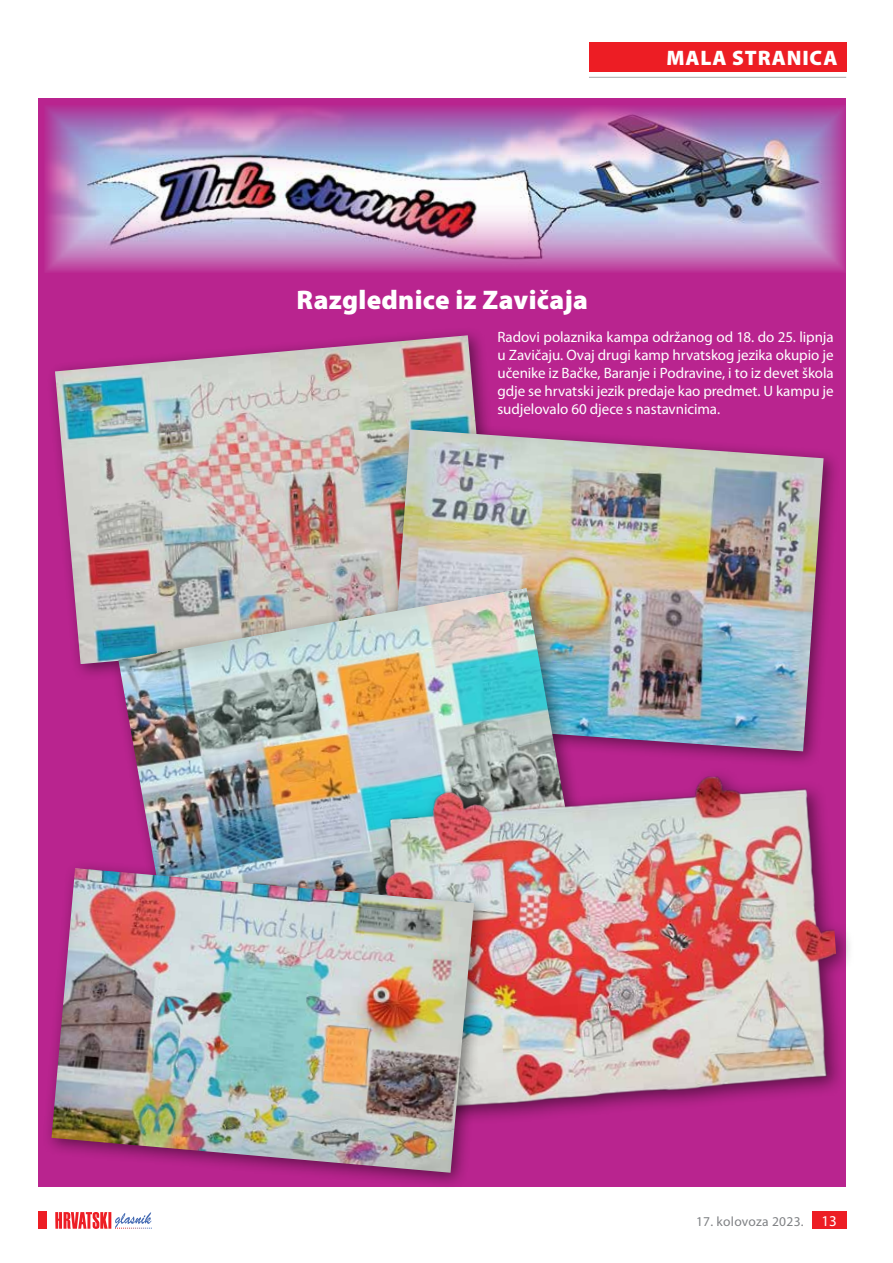
<style>
.page{position:relative;width:893px;height:1263px;background:#fff}
.page>*{position:absolute;margin:0;border:0;box-sizing:border-box;transform-origin:0 0}
.t1{font:900 27px "Myriad Pro";letter-spacing:.01em;color:#fff}
.t2{font:900 21px "Myriad Pro";letter-spacing:.04em;color:#fff}
.t3{font:15px/18px "Myriad Pro";letter-spacing:-.005em;color:#fff;text-align:justify}
.t4{font:13.5px "Myriad Pro";letter-spacing:.02em;color:#808285}
.s1{font-size:15px;color:#fff}
</style>
<div class="page">
<div style="left:812px;top:1212px;width:34px;height:17px;background:#ed1d24"></div>
<svg style="left:55px;top:1212px;width:97px;height:17px"></svg>
<div style="left:38px;top:1212px;width:9px;height:17px;background:#ed1d24"></div>
<div style="left:38px;top:314px;width:808px;height:872px;background:#b9248f"></div>
<div style="left:38px;top:98px;width:808px;height:196px;background:#b9248f"></div>
<img style="left:45px;top:106px;width:801px;height:166px">
<div style="left:589px;top:43px;width:257px;height:29px;background:#ed1d24"></div>
<hr style="left:589px;top:77px;width:257px;height:1px;background:#a7a9ac">
<div style="left:38px;top:284px;width:808px;height:48px;background:#b9248f"></div>
<img style="left:55px;top:335px;width:432px;height:329px">
<div style="left:381px;top:420px;width:460px;height:349px;background:#000;opacity:.48"></div>
<img style="left:390px;top:429px;width:434px;height:322px">
<div style="left:110px;top:579px;width:484px;height:387px;background:#000;opacity:.48"></div>
<img style="left:118px;top:588px;width:459px;height:271px">
<img style="left:378px;top:754px;width:468px;height:364px">
<div style="left:42px;top:859px;width:450px;height:331px;background:#000;opacity:.48"></div>
<img style="left:52px;top:868px;width:422px;height:305px">
<h2 class="t2" style="left:666px;top:46px;width:172px">MALA STRANICA</h2>
<h1 class="t1" style="left:297px;top:285px;width:293px">Razglednice iz Zavičaja</h1>
<p class="t3" style="left:497px;top:328px;width:338px">Radovi polaznika kampa održanog od 18. do 25. lipnja u Zavičaju. Ovaj drugi kamp hrvatskog jezika okupio je učenike iz Bačke, Baranje i Podravine, i to iz devet škola gdje se hrvatski jezik predaje kao predmet. U kampu je sudjelovalo 60 djece s nastavnicima.</p>
<p class="t4" style="left:696px;top:1213px;width:142px">17. kolovoza 2023. <span class="s1">13</span></p>
</div>
